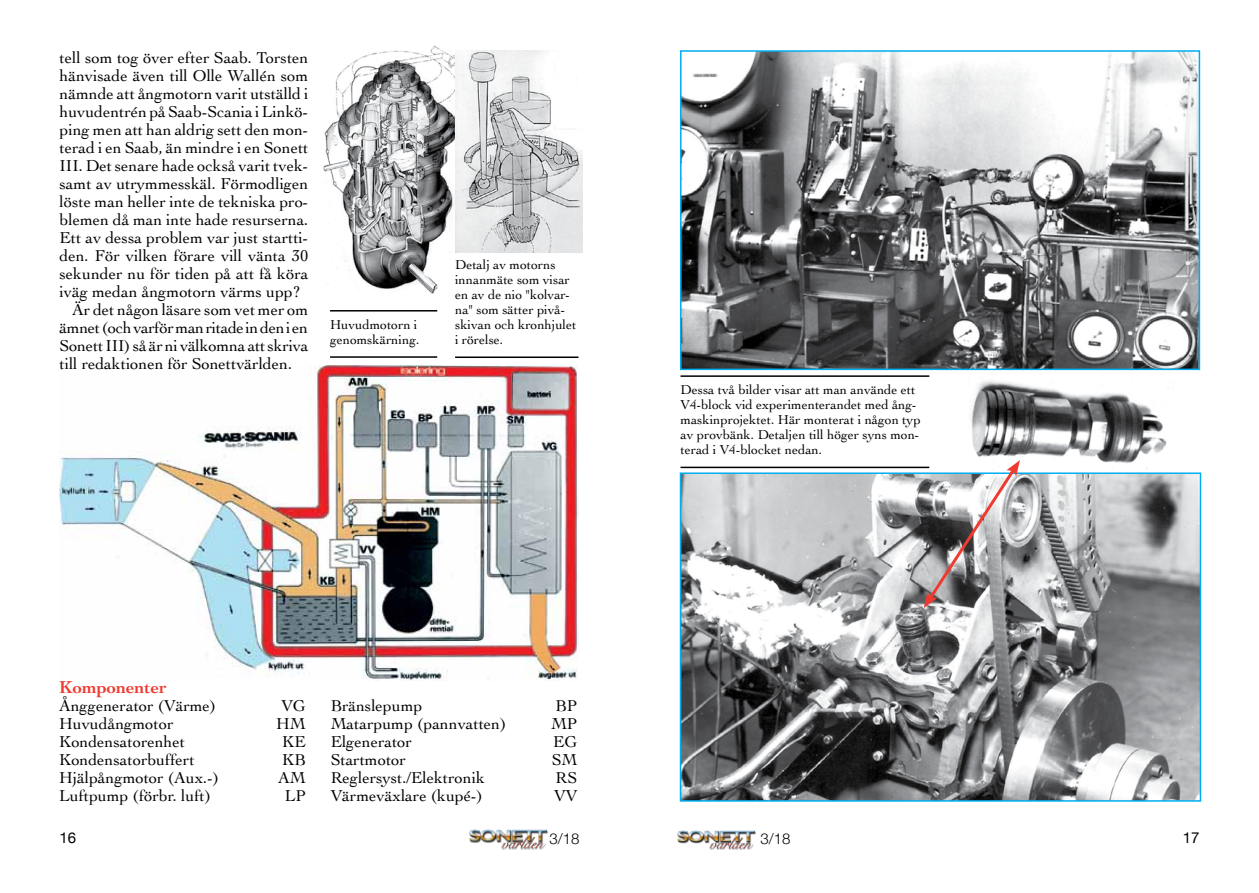
<style>
.page{position:relative;width:1259px;height:893px;background:#fff}
.page>*{position:absolute;margin:0;border:0;box-sizing:border-box;transform-origin:0 0}
.t1{font:700 18px "Cochin";color:#ef3b2f}
.t2{font:16.5px "Cochin";color:#000}
.t3{font:16.5px "Cochin";letter-spacing:-.02em;color:#000}
.t4{font:300 15px "Helvetica Neue";color:#000}
.t5{font:15px "Helvetica Neue";color:#000}
.t6{font:13.5px/15px "Cochin";color:#000}
</style>
<div class="page">
<img style="left:469px;top:830px;width:78px;height:20px">
<img style="left:677px;top:830px;width:78px;height:20px">
<img style="left:971px;top:380px;width:198px;height:89px">
<hr style="left:680px;top:375px;width:249px;height:2px;background:#000">
<hr style="left:680px;top:467px;width:249px;height:1px;background:#000">
<img style="left:60px;top:366px;width:519px;height:314px">
<img style="left:683px;top:475px;width:515px;height:324px">
<div style="left:680px;top:472px;width:521px;height:330px;border:2px solid #00aeef"></div>
<img style="left:683px;top:53px;width:514px;height:314px">
<div style="left:680px;top:50px;width:520px;height:320px;border:2px solid #00aeef"></div>
<img style="left:323px;top:45px;width:136px;height:248px">
<hr style="left:330px;top:310px;width:107px;height:2px;background:#000">
<hr style="left:330px;top:356px;width:107px;height:2px;background:#000">
<hr style="left:455px;top:250px;width:123px;height:2px;background:#000">
<hr style="left:455px;top:356px;width:123px;height:2px;background:#000">
<img style="left:456px;top:51px;width:127px;height:201px">
<svg style="left:924px;top:460px;width:96px;height:148px"></svg>
<p class="t2" style="left:60px;top:46px;width:250px">tell som tog över efter Saab. Torsten</p>
<p class="t2" style="left:60px;top:64px;width:250px">hänvisade även till Olle Wallén som</p>
<p class="t2" style="left:60px;top:82px;width:250px">nämnde att ångmotorn varit utställd i</p>
<p class="t2" style="left:60px;top:100px;width:250px">huvudentrén på Saab-Scania i Linkö-</p>
<p class="t2" style="left:60px;top:118px;width:250px">ping men att han aldrig sett den mon-</p>
<p class="t2" style="left:60px;top:136px;width:250px">terad i en Saab, än mindre i en Sonett</p>
<p class="t2" style="left:60px;top:154px;width:250px">III. Det senare hade också varit tvek-</p>
<p class="t2" style="left:60px;top:172px;width:250px">samt av utrymmesskäl. Förmodligen</p>
<p class="t2" style="left:60px;top:190px;width:250px">löste man heller inte de tekniska pro-</p>
<p class="t2" style="left:60px;top:208px;width:250px">blemen då man inte hade resurserna.</p>
<p class="t2" style="left:60px;top:226px;width:250px">Ett av dessa problem var just startti-</p>
<p class="t2" style="left:60px;top:244px;width:250px">den. För vilken förare vill vänta 30</p>
<p class="t2" style="left:60px;top:262px;width:250px">sekunder nu för tiden på att få köra</p>
<p class="t2" style="left:60px;top:280px;width:243px">iväg medan ångmotorn värms upp?</p>
<p class="t2" style="left:72px;top:298px;width:237px">Är det någon läsare som vet mer om</p>
<p class="t3" style="left:60px;top:316px;width:250px">ämnet (och varför man ritade in den i en</p>
<p class="t2" style="left:60px;top:334px;width:250px">Sonett III) så är ni välkomna att skriva</p>
<p class="t2" style="left:60px;top:352px;width:234px">till redaktionen för Sonettvärlden.</p>
<p class="t6" style="left:330px;top:316px;width:91px">Huvudmotorn i genomskärning.</p>
<p class="t6" style="left:455px;top:256px;width:123px">Detalj av motorns innanmäte som visar en av de nio "kolvar&shy;na" som sätter pivå&shy;skivan och kronhjulet i rörelse.</p>
<p class="t1" style="left:59px;top:675px;width:109px">Komponenter</p>
<p class="t2" style="left:59px;top:695px;width:159px">Ånggenerator (Värme)</p>
<p class="t2" style="left:281px;top:695px;width:26px">VG</p>
<p class="t2" style="left:59px;top:713px;width:116px">Huvudångmotor</p>
<p class="t2" style="left:276px;top:713px;width:31px">HM</p>
<p class="t2" style="left:59px;top:731px;width:127px">Kondensatorenhet</p>
<p class="t2" style="left:282px;top:731px;width:25px">KE</p>
<p class="t2" style="left:59px;top:749px;width:137px">Kondensatorbuffert</p>
<p class="t2" style="left:282px;top:749px;width:25px">KB</p>
<p class="t2" style="left:59px;top:767px;width:162px">Hjälpångmotor (Aux.-)</p>
<p class="t2" style="left:278px;top:767px;width:29px">AM</p>
<p class="t2" style="left:59px;top:785px;width:154px">Luftpump (förbr. luft)</p>
<p class="t2" style="left:285px;top:785px;width:23px">LP</p>
<p class="t2" style="left:331px;top:694px;width:93px">Bränslepump</p>
<p class="t2" style="left:555px;top:694px;width:23px">BP</p>
<p class="t2" style="left:331px;top:712px;width:177px">Matarpump (pannvatten)</p>
<p class="t2" style="left:551px;top:712px;width:28px">MP</p>
<p class="t2" style="left:331px;top:730px;width:83px">Elgenerator</p>
<p class="t2" style="left:553px;top:730px;width:26px">EG</p>
<p class="t2" style="left:331px;top:748px;width:77px">Startmotor</p>
<p class="t2" style="left:552px;top:748px;width:27px">SM</p>
<p class="t2" style="left:331px;top:766px;width:156px">Reglersyst./Elektronik</p>
<p class="t2" style="left:555px;top:766px;width:23px">RS</p>
<p class="t2" style="left:331px;top:784px;width:154px">Värmeväxlare (kupé-)</p>
<p class="t2" style="left:554px;top:784px;width:25px">VV</p>
<p class="t6" style="left:680px;top:381px;width:241px">Dessa två bilder visar att man använde ett V4-block vid experimenterandet med ång&shy;maskinprojektet. Här monterat i någon typ av provbänk. Detaljen till höger syns mon&shy;terad i V4-blocket nedan.</p>
<p class="t5" style="left:60px;top:827px;width:18px">16</p>
<p class="t4" style="left:549px;top:827px;width:32px">3/18</p>
<p class="t4" style="left:760px;top:827px;width:32px">3/18</p>
<p class="t5" style="left:1182px;top:827px;width:18px">17</p>
</div>
